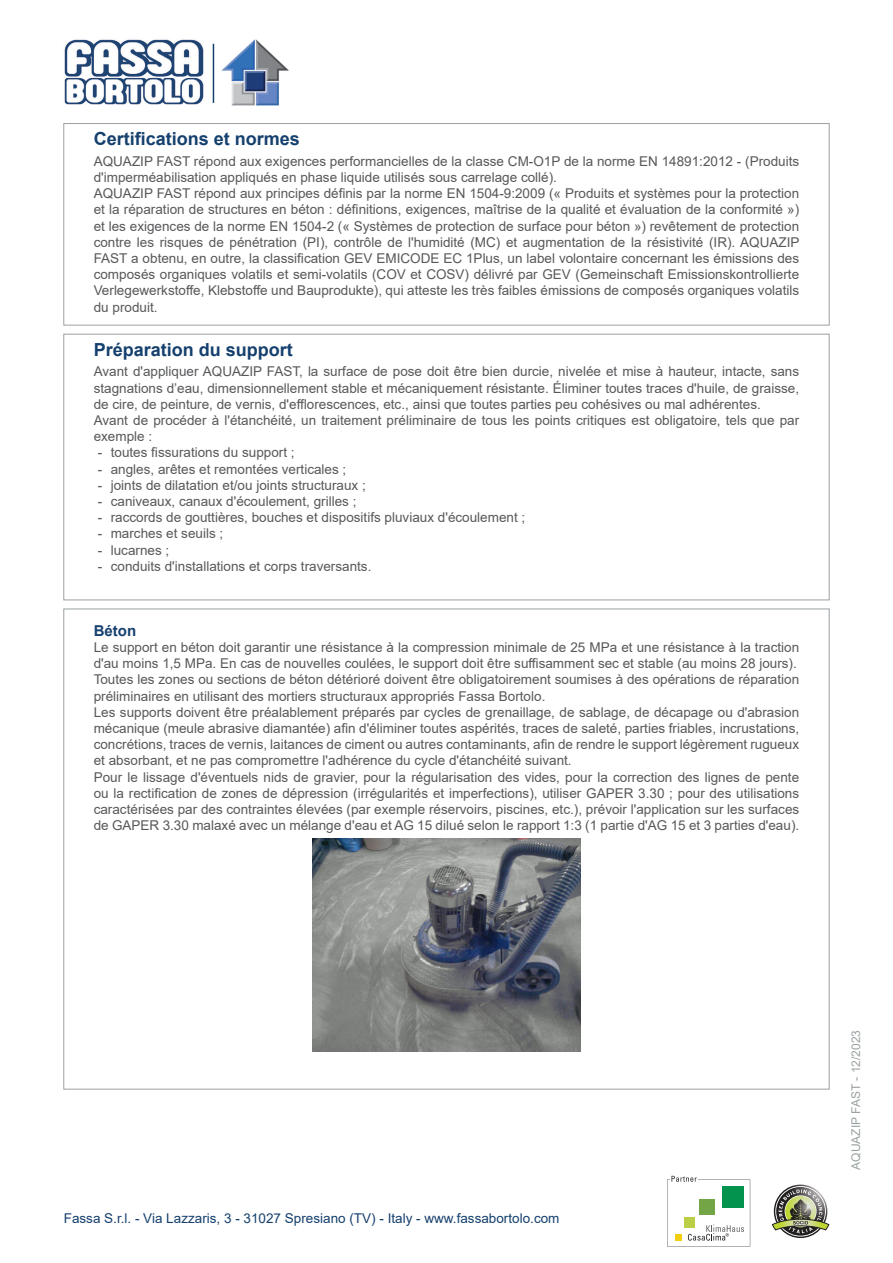
<style>
.page{position:relative;width:893px;height:1263px;background:#fff}
.page>*{position:absolute;margin:0;border:0;box-sizing:border-box;transform-origin:0 0}
.Titolo{font:700 18px "Arial";color:#15406e}
.Sottotitolo{font:700 15px "Arial";color:#15406e}
.Descrizione1{font:13.5px/16.2px "Arial";color:#57585a;text-align:justify}
.Certificazioni_e_nor{font:13.5px/16.2px "Arial";color:#57585a}
.t1{font:13.5px "Arial";color:#15406e}
.t2{font:12px "Arial";color:#9ba1a4}
</style>
<div class="page">
<div style="left:64px;top:123px;width:765px;height:202px;border:1px solid #9ba1a4"></div>
<div style="left:64px;top:334px;width:765px;height:266px;border:1px solid #9ba1a4"></div>
<img style="left:312px;top:839px;width:269px;height:212px">
<svg style="left:667px;top:1176px;width:83px;height:71px"></svg>
<svg style="left:772px;top:1186px;width:57px;height:50px"></svg>
<img style="left:64px;top:39px;width:140px;height:66px">
<hr style="left:213px;top:44px;width:1px;height:59px;background:#15406e">
<img style="left:221px;top:39px;width:68px;height:67px">
<p class="Titolo" style="left:94px;top:126px;width:208px">Certifications et normes</p>
<p class="Certificazioni_e_nor" style="left:94px;top:153px;width:707px">AQUAZIP FAST répond aux exigences performancielles de la classe CM-O1P de la norme EN 14891:2012 - (Produits d'imperméabilisation appliqués en phase liquide utilisés sous carrelage collé).</p>
<p class="Certificazioni_e_nor" style="left:94px;top:185px;width:707px;text-align:justify">AQUAZIP FAST répond aux principes définis par la norme EN 1504-9:2009 (« Produits et systèmes pour la protection et la réparation de structures en béton : définitions, exigences, maîtrise de la qualité et évaluation de la conformité ») et les exigences de la norme EN 1504-2 (« Systèmes de protection de surface pour béton ») revêtement de protection contre les risques de pénétration (PI), contrôle de l'humidité (MC) et augmentation de la résistivité (IR). AQUAZIP FAST a obtenu, en outre, la classification GEV EMICODE EC 1Plus, un label volontaire concernant les émissions des composés organiques volatils et semi-volatils (COV et COSV) délivré par GEV (Gemeinschaft Emissionskontrollierte Verlegewerkstoffe, Klebstoffe und Bauprodukte), qui atteste les très faibles émissions de composés organiques volatils du produit.</p>
<p class="Titolo" style="left:94px;top:337px;width:201px">Préparation du support</p>
<p class="Descrizione1" style="left:94px;top:363px;width:707px">Avant d'appliquer AQUAZIP FAST, la surface de pose doit être bien durcie, nivelée et mise à hauteur, intacte, sans stagnations d’eau, dimensionnellement stable et mécaniquement résistante. Éliminer toutes traces d'huile, de graisse, de cire, de peinture, de vernis, d'efflorescences, etc., ainsi que toutes parties peu cohésives ou mal adhérentes.</p>
<p class="Descrizione1" style="left:94px;top:412px;width:707px">Avant de procéder à l'étanchéité, un traitement préliminaire de tous les points critiques est obligatoire, tels que par exemple :</p>
<p class="Certificazioni_e_nor" style="left:98px;top:444px;width:198px">- toutes fissurations du support ;</p>
<p class="Certificazioni_e_nor" style="left:98px;top:461px;width:250px">- angles, arêtes et remontées verticales ;</p>
<p class="Certificazioni_e_nor" style="left:98px;top:477px;width:269px">- joints de dilatation et/ou joints structuraux ;</p>
<p class="Certificazioni_e_nor" style="left:98px;top:493px;width:260px">- caniveaux, canaux d'écoulement, grilles ;</p>
<p class="Certificazioni_e_nor" style="left:98px;top:509px;width:429px">- raccords de gouttières, bouches et dispositifs pluviaux d'écoulement ;</p>
<p class="Certificazioni_e_nor" style="left:98px;top:525px;width:127px">- marches et seuils ;</p>
<p class="Certificazioni_e_nor" style="left:98px;top:542px;width:73px">- lucarnes ;</p>
<p class="Certificazioni_e_nor" style="left:98px;top:558px;width:275px">- conduits d'installations et corps traversants.</p>
<p class="Sottotitolo" style="left:94px;top:620px;width:44px">Béton</p>
<p class="Descrizione1" style="left:94px;top:639px;width:707px">Le support en béton doit garantir une résistance à la compression minimale de 25 MPa et une résistance à la traction d'au moins 1,5 MPa. En cas de nouvelles coulées, le support doit être suffisamment sec et stable (au moins 28 jours).</p>
<p class="Descrizione1" style="left:94px;top:671px;width:707px">Toutes les zones ou sections de béton détérioré doivent être obligatoirement soumises à des opérations de réparation préliminaires en utilisant des mortiers structuraux appropriés Fassa Bortolo.</p>
<p class="Descrizione1" style="left:94px;top:704px;width:707px">Les supports doivent être préalablement préparés par cycles de grenaillage, de sablage, de décapage ou d'abrasion mécanique (meule abrasive diamantée) afin d'éliminer toutes aspérités, traces de saleté, parties friables, incrustations, concrétions, traces de vernis, laitances de ciment ou autres contaminants, afin de rendre le support légèrement rugueux et absorbant, et ne pas compromettre l'adhérence du cycle d'étanchéité suivant.</p>
<p class="Descrizione1" style="left:94px;top:769px;width:707px">Pour le lissage d'éventuels nids de gravier, pour la régularisation des vides, pour la correction des lignes de pente ou la rectification de zones de dépression (irrégularités et imperfections), utiliser GAPER 3.30 ; pour des utilisations caractérisées par des contraintes élevées (par exemple réservoirs, piscines, etc.), prévoir l'application sur les surfaces de GAPER 3.30 malaxé avec un mélange d'eau et AG 15 dilué selon le rapport 1:3 (1 partie d'AG 15 et 3 parties d'eau).</p>
<p class="t1" style="left:64px;top:1208px;width:497px">Fassa S.r.l. - Via Lazzaris, 3 - 31027 Spresiano (TV) - Italy - www.fassabortolo.com</p>
<p class="t2" style="left:848px;top:1170px;width:141px;rotate:-90deg">AQUAZIP FAST - 12/2023</p>
</div>
